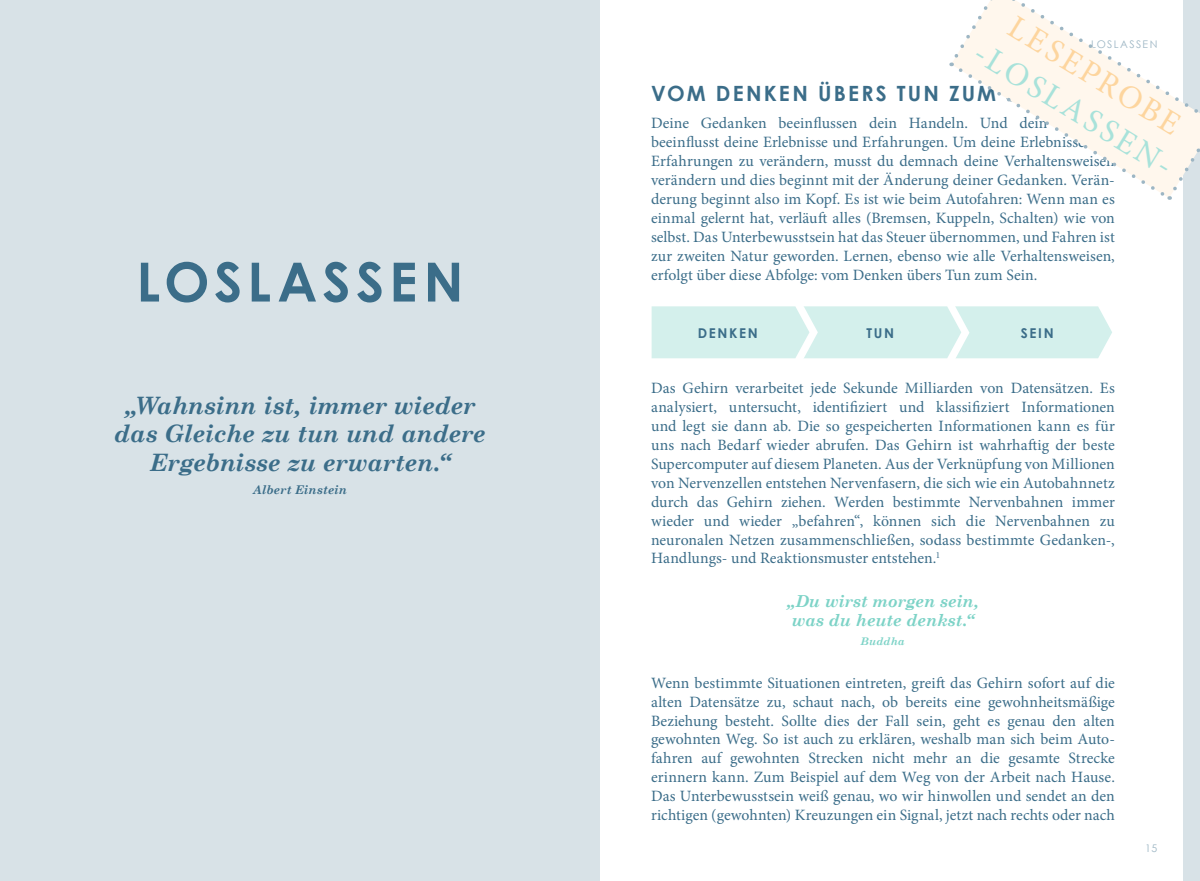
<style>
.page{position:relative;width:1200px;height:881px;background:#fff}
.page>*{position:absolute;margin:0;border:0;box-sizing:border-box;transform-origin:0 0}
.t1{font:700 54px "Century Gothic";letter-spacing:.095em;color:#3b6d89}
.t2{font:33px "Minion Pro";color:#a8e2da}
.t3{font:33px "Minion Pro";color:#fdd59e}
.t4{font:italic 700 24px/28.8px "Century Schoolbook";letter-spacing:-.015em;color:#3b6d89;text-align:center}
.t5{font:700 21px "Century Gothic";letter-spacing:.105em;color:#3b6d89}
.t6{font:italic 700 16.5px/19.8px "Century Schoolbook";letter-spacing:-.01em;color:#7dd3c7}
.t7{font:15.75px/18.9px "Minion Pro";color:#3b6d89;text-align:justify}
.t8{font:700 13.5px "Century Gothic";letter-spacing:.12em;color:#3b6d89}
.t9{font:italic 700 12px "Century Schoolbook";letter-spacing:.005em;color:#3b6d89}
.t10{font:10.5px "Century Gothic";letter-spacing:.125em;color:#9db6c4}
.t11{font:italic 700 10.5px "Century Schoolbook";letter-spacing:.015em;color:#7dd3c7}
</style>
<div class="page">
<div style="left:1182px;top:0;width:17px;height:880px;background:#d8e2e7"></div>
<div style="left:0;top:0;width:600px;height:880px;background:#d8e2e7"></div>
<svg style="left:651px;top:306px;width:460px;height:53px;background:#d6f1ed"></svg>
<svg style="left:949px;top:0;width:251px;height:200px"></svg>
<h1 class="t1" style="left:136px;top:241px;width:328px">LOSLASSEN</h1>
<h3 class="t4" style="left:114px;top:389px;width:373px">„Wahnsinn ist, immer wieder das Gleiche zu tun und andere<br>Ergebnisse zu erwarten.“</h3>
<p class="t9" style="left:253px;top:480px;width:96px">Albert Einstein</p>
<h2 class="t3" style="left:1022px;top:5px;width:197px;rotate:32deg">LESEPROBE</h2>
<p class="t10" style="left:1090px;top:37px;width:68px">LOSLASSEN</p>
<h2 class="t2" style="left:988px;top:30px;width:228px;rotate:32deg">-LOSLASSEN-</h2>
<h3 class="t5" style="left:651px;top:77px;width:407px">VOM DENKEN ÜBERS TUN ZUM SEIN</h3>
<p class="t7" style="left:651px;top:114px;width:465px">Deine Gedanken beeinflussen dein Handeln. Und dein Handeln beeinflusst deine Erlebnisse und Erfahrungen. Um deine Erlebnisse und Erfahrungen zu verändern, musst du demnach deine Verhaltensweisen verändern und dies beginnt mit der Änderung deiner Gedanken. Verän&shy;derung beginnt also im Kopf. Es ist wie beim Autofahren: Wenn man es einmal gelernt hat, verläuft alles (Bremsen, Kuppeln, Schalten) wie von selbst. Das Unterbewusstsein hat das Steuer übernommen, und Fahren ist zur zweiten Natur geworden. Lernen, ebenso wie alle Verhaltensweisen, erfolgt über diese Abfolge: vom Denken übers Tun zum Sein.</p>
<p class="t8" style="left:697px;top:323px;width:62px">DENKEN</p>
<p class="t8" style="left:866px;top:322px;width:29px">TUN</p>
<p class="t8" style="left:1020px;top:322px;width:34px">SEIN</p>
<p class="t7" style="left:651px;top:378px;width:465px">Das Gehirn verarbeitet jede Sekunde Milliarden von Datensätzen. Es analysiert, untersucht, identifiziert und klassifiziert Informationen und legt sie dann ab. Die so gespeicherten Informationen kann es für uns nach Bedarf wieder abrufen. Das Gehirn ist wahrhaftig der beste Supercomputer auf diesem Planeten. Aus der Verknüpfung von Millionen von Nervenzellen entstehen Nervenfasern, die sich wie ein Autobahnnetz durch das Gehirn ziehen. Werden bestimmte Nervenbahnen immer wieder und wieder „befahren“, können sich die Nervenbahnen zu neuronalen Netzen zusammenschließen, sodass bestimmte Gedanken-, Handlungs- und Reaktionsmuster entstehen.<sup>1</sup></p>
<p class="t6" style="left:786px;top:589px;width:194px">„Du wirst morgen sein, was du heute denkst.“</p>
<p class="t11" style="left:860px;top:633px;width:45px">Buddha</p>
<p class="t7" style="left:651px;top:673px;width:465px">Wenn bestimmte Situationen eintreten, greift das Gehirn sofort auf die alten Datensätze zu, schaut nach, ob bereits eine gewohnheitsmäßige Beziehung besteht. Sollte dies der Fall sein, geht es genau den alten gewohnten Weg. So ist auch zu erklären, weshalb man sich beim Auto&shy;fahren auf gewohnten Strecken nicht mehr an die gesamte Strecke erinnern kann. Zum Beispiel auf dem Weg von der Arbeit nach Hause.<br>Das Unterbewusstsein weiß genau, wo wir hinwollen und sendet an den richtigen (gewohnten) Kreuzungen ein Signal, jetzt nach rechts oder nach</p>
<p class="t10" style="left:1144px;top:840px;width:14px">15</p>
</div>
